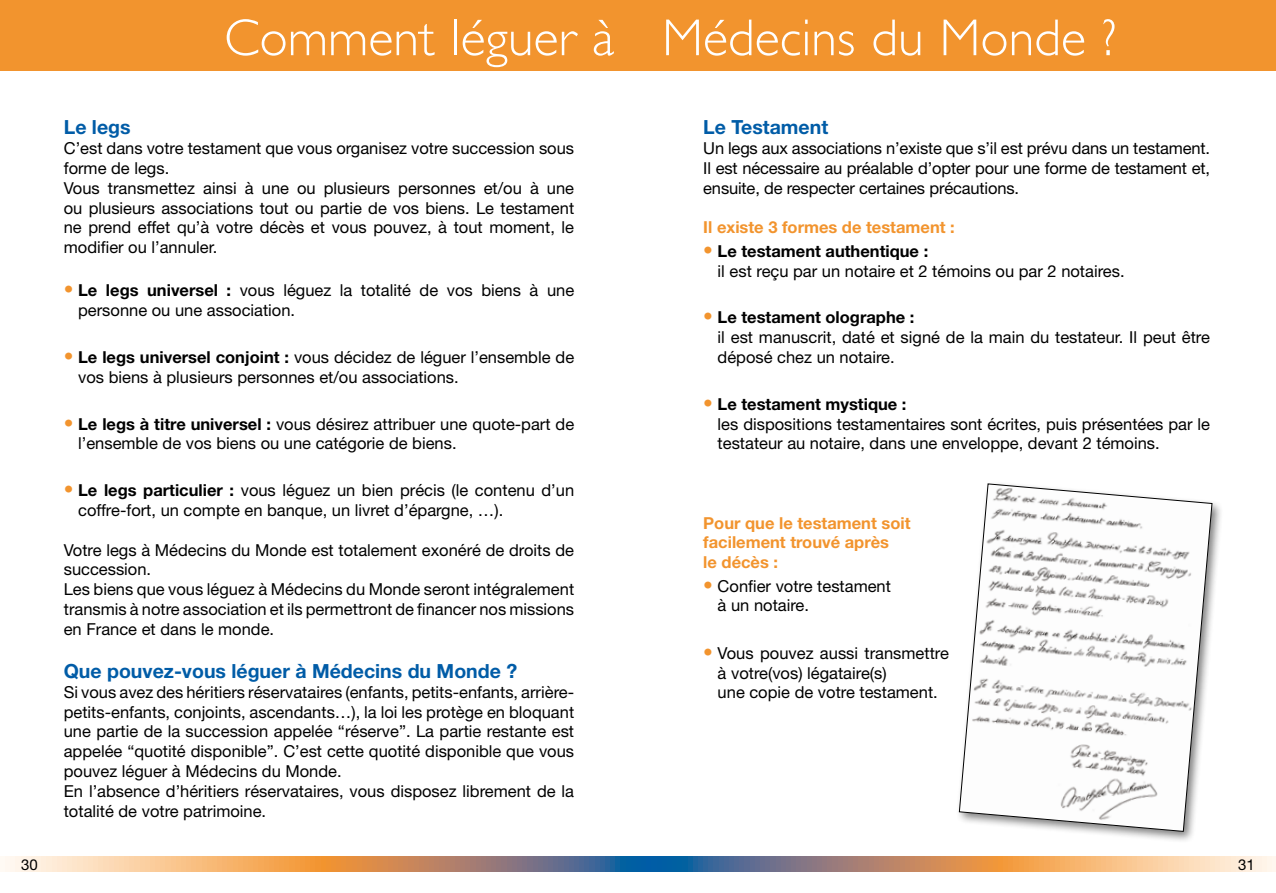
<style>
.page{position:relative;width:1276px;height:893px;background:#fff}
.page>*{position:absolute;margin:0;border:0;box-sizing:border-box;transform-origin:0 0}
.t1{font:300 52.2px "Gill Sans";color:#fff}
.t2{font:700 19.5px "Helvetica Neue";color:#005ca7}
.t3{font:16.5px/19.8px "Helvetica Neue";color:#000}
.t4{font:700 16.5px/19.8px "Helvetica Neue";color:#f2942e}
.t5{font:15px "Helvetica Neue";color:#000}
.s1{font-weight:700;font-size:19.5px;color:#f2942e}
.s2{font-weight:700}
</style>
<div class="page">
<svg style="left:0;top:856px;width:1276px;height:16px;background:#be9e85"></svg>
<div style="left:0;top:0;width:1276px;height:70px;background:#f2942e"></div>
<div style="left:955px;top:480px;width:268px;height:363px;background:#000;opacity:.5"></div>
<svg style="left:959px;top:483px;width:253px;height:349px"></svg>
<h1 class="t1" style="left:224px;top:8px;width:894px">Comment léguer à Médecins du Monde ?</h1>
<p class="t2" style="left:64px;top:115px;width:68px">Le legs</p>
<p class="t3" style="left:64px;top:138px;width:512px">C’est dans votre testament que vous organisez votre succession sous forme de legs.<br>Vous transmettez ainsi à une ou plusieurs personnes et/ou à une ou plusieurs associations tout ou partie de vos biens. Le testament ne prend effet qu’à votre décès et vous pouvez, à tout moment, le modifier ou l’annuler.</p>
<p class="t3" style="left:78px;top:280px;width:497px;text-indent:-14px"><span class="s1">•</span> <span class="s2">Le legs universel :</span> vous léguez la totalité de vos biens à une personne ou une association.</p>
<p class="t3" style="left:78px;top:347px;width:497px;text-indent:-14px"><span class="s1">•</span> <span class="s2">Le legs universel conjoint :</span> vous décidez de léguer l’ensemble de vos biens à plusieurs personnes et/ou associations.</p>
<p class="t3" style="left:78px;top:413px;width:497px;text-indent:-14px"><span class="s1">•</span> <span class="s2">Le legs à titre universel :</span> vous désirez attribuer une quote-part de l’ensemble de vos biens ou une catégorie de biens.</p>
<p class="t3" style="left:78px;top:480px;width:497px;text-indent:-14px"><span class="s1">•</span> <span class="s2">Le legs particulier :</span> vous léguez un bien précis (le contenu d’un coffre-fort, un compte en banque, un livret d’épargne, …).</p>
<p class="t3" style="left:64px;top:539px;width:512px">Votre legs à Médecins du Monde est totalement exonéré de droits de succession.<br>Les biens que vous léguez à Médecins du Monde seront intégralement transmis à notre association et ils permettront de financer nos missions en France et dans le monde.</p>
<p class="t2" style="left:64px;top:659px;width:455px">Que pouvez-vous léguer à Médecins du Monde ?</p>
<p class="t3" style="left:64px;top:682px;width:512px">Si vous avez des héritiers réservataires (enfants, petits-enfants, arrière&shy;petits-enfants, conjoints, ascendants…), la loi les protège en bloquant une partie de la succession appelée “réserve”. La partie restante est appelée “quotité disponible”. C’est cette quotité disponible que vous pouvez léguer à Médecins du Monde.<br>En l’absence d’héritiers réservataires, vous disposez librement de la totalité de votre patrimoine.</p>
<p class="t2" style="left:703px;top:115px;width:126px">Le Testament</p>
<p class="t3" style="left:703px;top:138px;width:508px;text-align:justify">Un legs aux associations n’existe que s’il est prévu dans un testament.<br>Il est nécessaire au préalable d’opter pour une forme de testament et, ensuite, de respecter certaines précautions.</p>
<p class="t4" style="left:703px;top:217px;width:253px">Il existe 3 formes de testament :</p>
<p class="t3" style="left:717px;top:241px;width:408px;text-indent:-14px"><span class="s1">•</span> <span class="s2">Le testament authentique :<br></span>il est reçu par un notaire et 2 témoins ou par 2 notaires.</p>
<p class="t3" style="left:717px;top:307px;width:494px;text-indent:-14px"><span class="s1">•</span> <span class="s2">Le testament olographe :<br></span>il est manuscrit, daté et signé de la main du testateur. Il peut être déposé chez un notaire.</p>
<p class="t3" style="left:717px;top:394px;width:494px;text-indent:-14px"><span class="s1">•</span> <span class="s2">Le testament mystique :<br></span>les dispositions testamentaires sont écrites, puis présentées par le testateur au notaire, dans une enveloppe, devant 2 témoins.</p>
<p class="t4" style="left:703px;top:512px;width:209px">Pour que le testament soit facilement trouvé après<br>le décès :</p>
<p class="t3" style="left:717px;top:575px;width:175px;text-indent:-14px"><span class="s1">•</span> Confier votre testament à un notaire.</p>
<p class="t3" style="left:717px;top:643px;width:233px;text-indent:-14px"><span class="s1">•</span> Vous pouvez aussi transmettre à votre(vos) légataire(s)<br>une copie de votre testament.</p>
<p class="t5" style="left:21px;top:855px;width:18px">30</p>
<p class="t5" style="left:1238px;top:855px;width:18px">31</p>
</div>
